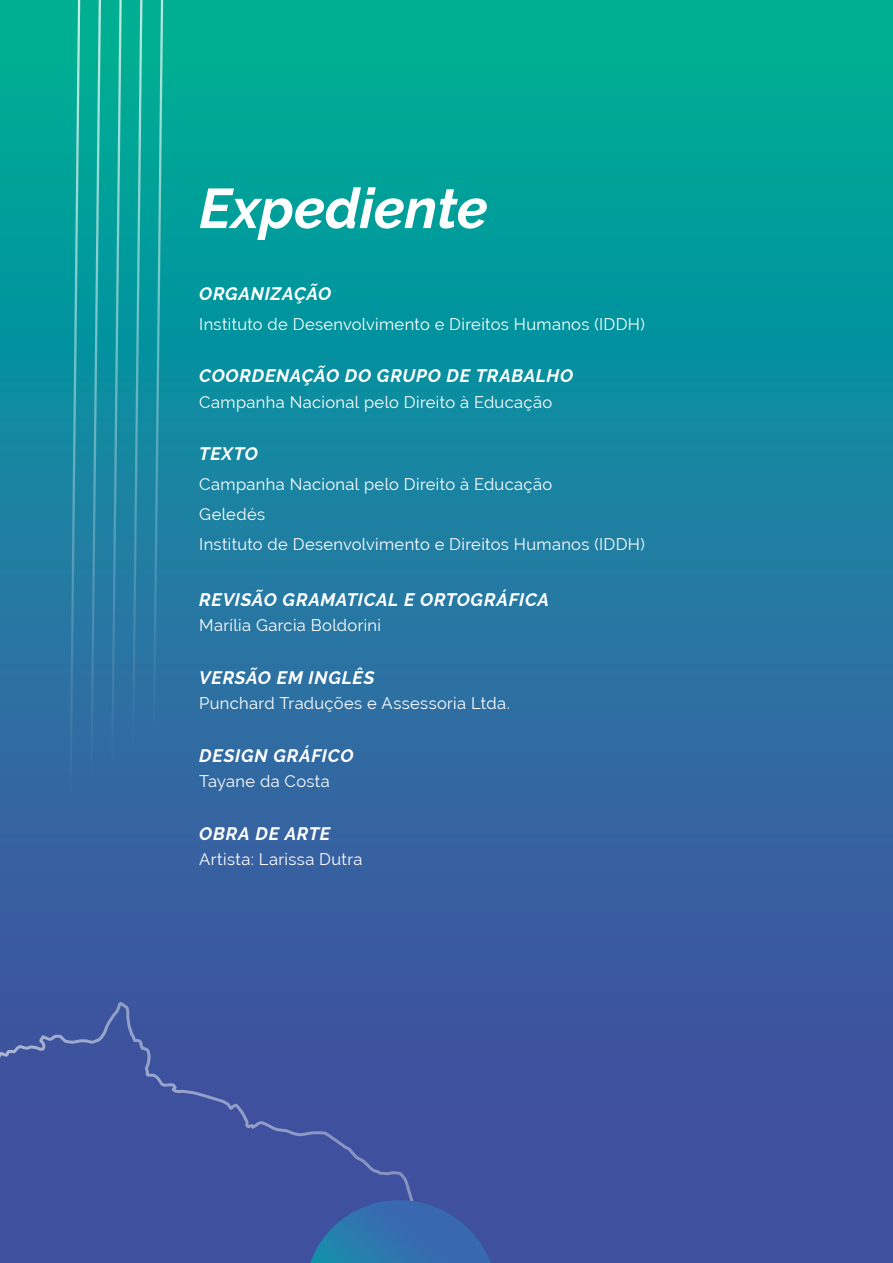
<style>
.page{position:relative;width:893px;height:1263px;background:#fff}
.page>*{position:absolute;margin:0;border:0;box-sizing:border-box;transform-origin:0 0}
.t1{font:italic 700 55.8px "Raleway";color:#fff}
.t2{font:italic 700 18px "Raleway";letter-spacing:.04em;color:#fff}
.t3{font:16.5px/30px "Raleway";letter-spacing:.02em;color:#fff}
</style>
<div class="page">
<div style="left:0;top:0;width:893px;height:1263px;background:linear-gradient(to bottom,#00af9a,#4b42a2)"></div>
<div style="left:0;top:983px;width:418px;height:280px;background:#3e509e"></div>
<svg style="left:310px;top:1200px;width:181px;height:63px"></svg>
<svg style="left:68px;top:0;width:12px;height:892px"></svg>
<svg style="left:89px;top:0;width:12px;height:866px"></svg>
<svg style="left:110px;top:0;width:12px;height:840px"></svg>
<svg style="left:131px;top:0;width:12px;height:813px"></svg>
<svg style="left:152px;top:0;width:12px;height:787px"></svg>
<h1 class="t1" style="left:199px;top:176px;width:290px">Expediente</h1>
<p class="t2" style="left:199px;top:283px;width:133px">ORGANIZAÇÃO</p>
<p class="t3" style="left:199px;top:309px;width:447px">Instituto de Desenvolvimento e Direitos Humanos (IDDH)</p>
<p class="t2" style="left:199px;top:365px;width:375px">COORDENAÇÃO DO GRUPO DE TRABALHO</p>
<p class="t3" style="left:199px;top:387px;width:354px">Campanha Nacional pelo Direito à Educação</p>
<p class="t2" style="left:199px;top:443px;width:60px">TEXTO</p>
<p class="t3" style="left:199px;top:469px;width:447px">Campanha Nacional pelo Direito à Educação<br>Geledés<br>Instituto de Desenvolvimento e Direitos Humanos (IDDH)</p>
<p class="t2" style="left:199px;top:589px;width:351px">REVISÃO GRAMATICAL E ORTOGRÁFICA</p>
<p class="t3" style="left:199px;top:610px;width:183px">Marília Garcia Boldorini</p>
<p class="t2" style="left:199px;top:667px;width:177px">VERSÃO EM INGLÊS</p>
<p class="t3" style="left:199px;top:688px;width:312px">Punchard Traduções e Assessoria Ltda.</p>
<p class="t2" style="left:199px;top:745px;width:156px">DESIGN GRÁFICO</p>
<p class="t3" style="left:199px;top:766px;width:132px">Tayane da Costa</p>
<p class="t2" style="left:199px;top:823px;width:133px">OBRA DE ARTE</p>
<p class="t3" style="left:199px;top:844px;width:165px">Artista: Larissa Dutra</p>
</div>
